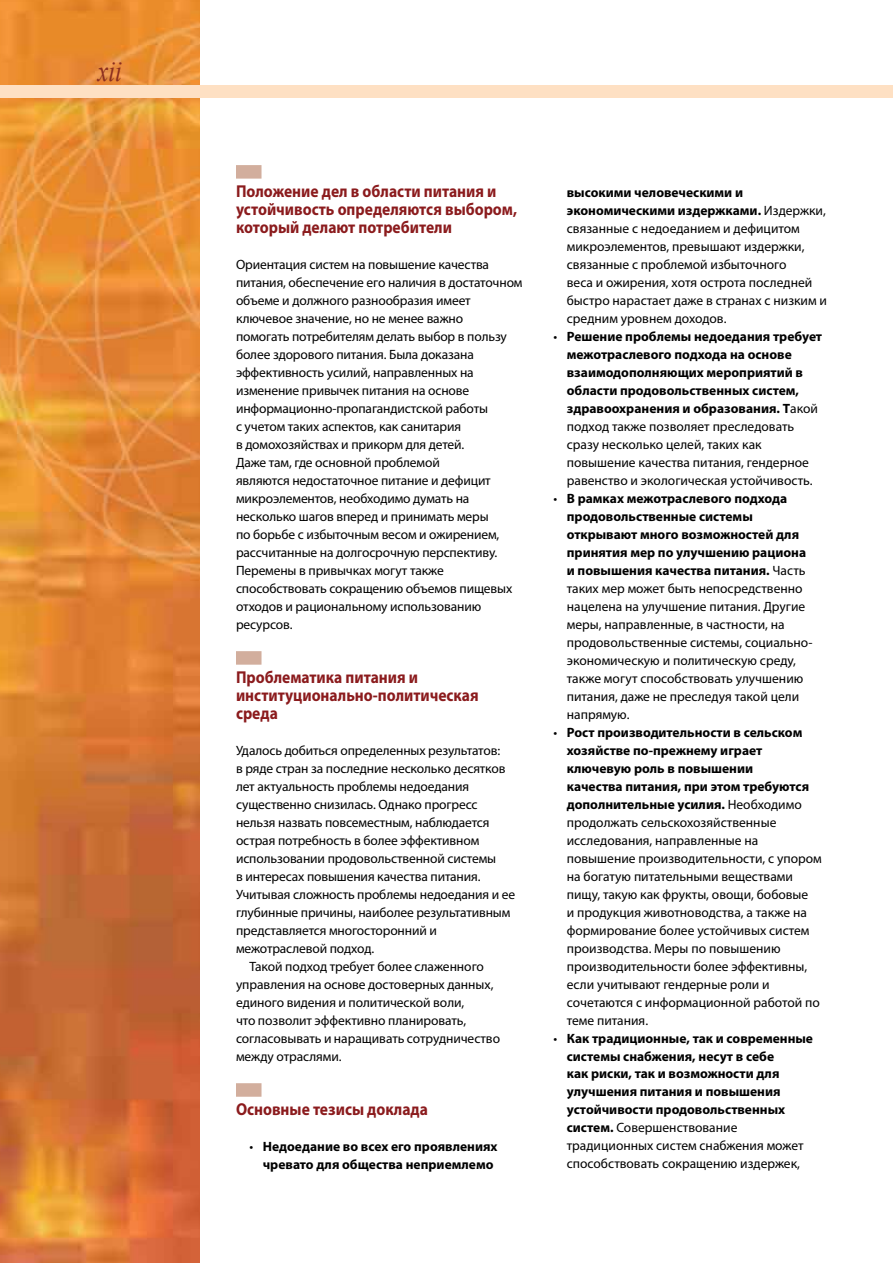
<style>
.page{position:relative;width:893px;height:1263px;background:#fff}
.page>*{position:absolute;margin:0;border:0;box-sizing:border-box;transform-origin:0 0}
.t1{font:italic 30px "Times New Roman";color:#8b2e1e;scale:.8 1}
.t2{font:700 17.25px/18px "Myriad Pro";color:#8b1b1d;scale:.9 1}
.t3{font:13.5px/18px "Myriad Pro";letter-spacing:-.01em;color:#000}
.t4{font:700 13.5px/18px "Myriad Pro";color:#000}
.s1{font-weight:400}
.s2{font-weight:700}
</style>
<div class="page">
<img style="left:0;top:0;width:199px;height:1263px">
<div style="left:0;top:85px;width:893px;height:13px;background:#fee0c3"></div>
<div style="left:236px;top:165px;width:25px;height:14px;background:#d2ae9d"></div>
<div style="left:236px;top:651px;width:25px;height:14px;background:#d2ae9d"></div>
<div style="left:236px;top:1083px;width:25px;height:14px;background:#d2ae9d"></div>
<h1 class="t1" style="left:98px;top:51px;width:31px">xii</h1>
<p class="t2" style="left:236px;top:181px;width:314px">Положение дел в области питания и устойчивость определяются выбором, который делают потребители</p>
<p class="t3" style="left:236px;top:255px;width:288px">Ориентация систем на повышение качества питания, обеспечение его наличия в достаточном объеме и должного разнообразия имеет ключевое значение, но не менее важно<br>помогать потребителям делать выбор в пользу более здорового питания. Была доказана эффективность усилий, направленных на изменение привычек питания на основе информационно-пропагандистской работы<br>с учетом таких аспектов, как санитария<br>в домохозяйствах и прикорм для детей.<br>Даже там, где основной проблемой<br>являются недостаточное питание и дефицит микроэлементов, необходимо думать на несколько шагов вперед и принимать меры<br>по борьбе с избыточным весом и ожирением, рассчитанные на долгосрочную перспективу.<br>Перемены в привычках могут также способствовать сокращению объемов пищевых отходов и рациональному использованию ресурсов.</p>
<p class="t2" style="left:236px;top:667px;width:271px">Проблематика питания и институционально-политическая среда</p>
<p class="t3" style="left:236px;top:741px;width:266px">Удалось добиться определенных результатов:</p>
<p class="t3" style="left:236px;top:759px;width:271px">в ряде стран за последние несколько десятков</p>
<p class="t3" style="left:236px;top:777px;width:235px">лет актуальность проблемы недоедания</p>
<p class="t3" style="left:236px;top:795px;width:243px">существенно снизилась. Однако прогресс</p>
<p class="t3" style="left:236px;top:813px;width:255px">нельзя назвать повсеместным, наблюдается</p>
<p class="t3" style="left:236px;top:831px;width:245px">острая потребность в более эффективном</p>
<p class="t3" style="left:236px;top:849px;width:262px">использовании продовольственной системы</p>
<p class="t3" style="left:236px;top:867px;width:246px">в интересах повышения качества питания.</p>
<p class="t3" style="left:236px;top:885px;width:281px">Учитывая сложность проблемы недоедания и ее</p>
<p class="t3" style="left:236px;top:903px;width:276px">глубинные причины, наиболее результативным</p>
<p class="t3" style="left:236px;top:921px;width:202px">представляется многосторонний и</p>
<p class="t3" style="left:236px;top:939px;width:140px">межотраслевой подход.</p>
<p class="t3" style="left:249px;top:957px;width:236px">Такой подход требует более слаженного</p>
<p class="t3" style="left:236px;top:975px;width:259px">управления на основе достоверных данных,</p>
<p class="t3" style="left:236px;top:993px;width:230px">единого видения и политической воли,</p>
<p class="t3" style="left:236px;top:1011px;width:232px">что позволит эффективно планировать,</p>
<p class="t3" style="left:236px;top:1029px;width:266px">согласовывать и наращивать сотрудничество</p>
<p class="t3" style="left:236px;top:1047px;width:107px">между отраслями.</p>
<p class="t2" style="left:236px;top:1099px;width:215px">Основные тезисы доклада</p>
<p class="t4" style="left:249px;top:1137px;width:250px;text-align:right"><span class="s1">•</span> Недоедание во всех его проявлениях чревато для общества неприемлемо</p>
<p class="t3" style="left:567px;top:183px;width:262px"><span class="s2">высокими человеческими и экономическими издержками.</span> Издержки, связанные с недоеданием и дефицитом микроэлементов, превышают издержки, связанные с проблемой избыточного<br>веса и ожирения, хотя острота последней быстро нарастает даже в странах с низким и средним уровнем доходов.</p>
<p class="t4" style="left:567px;top:327px;width:257px;text-indent:-13px"><span class="s1">•</span> Решение проблемы недоедания требует межотраслевого подхода на основе взаимодополняющих мероприятий в области продовольственных систем, здравоохранения и образования. Т<span class="s1">акой подход также позволяет преследовать сразу несколько целей, таких как повышение качества питания, гендерное равенство и экологическая устойчивость.</span></p>
<p class="t3" style="left:567px;top:489px;width:247px;text-indent:-13px">• <span class="s2">В рамках межотраслевого подхода продовольственные системы открывают много возможностей для принятия мер по улучшению рациона и повышения качества питания.</span> Часть таких мер может быть непосредственно нацелена на улучшение питания. Другие меры, направленные, в частности, на продовольственные системы, социально&shy;экономическую и политическую среду, также могут способствовать улучшению питания, даже не преследуя такой цели напрямую.</p>
<p class="t3" style="left:567px;top:723px;width:257px;text-indent:-13px">• <span class="s2">Рост производительности в сельском хозяйстве по-прежнему играет ключевую роль в повышении<br>качества питания, при этом требуются дополнительные усилия.</span> Необходимо продолжать сельскохозяйственные исследования, направленные на повышение производительности, с упором на богатую питательными веществами пищу, такую как фрукты, овощи, бобовые<br>и продукция животноводства, а также на формирование более устойчивых систем производства. Меры по повышению производительности более эффективны, если учитывают гендерные роли и сочетаются с информационной работой по теме питания.</p>
<p class="t4" style="left:567px;top:1028px;width:248px;text-indent:-13px"><span class="s1">•</span> Как традиционные, так и современные системы снабжения, несут в себе<br>как риски, так и возможности для улучшения питания и повышения устойчивости продовольственных систем. <span class="s1">Совершенствование традиционных систем снабжения может способствовать сокращению издержек,</span></p>
</div>
